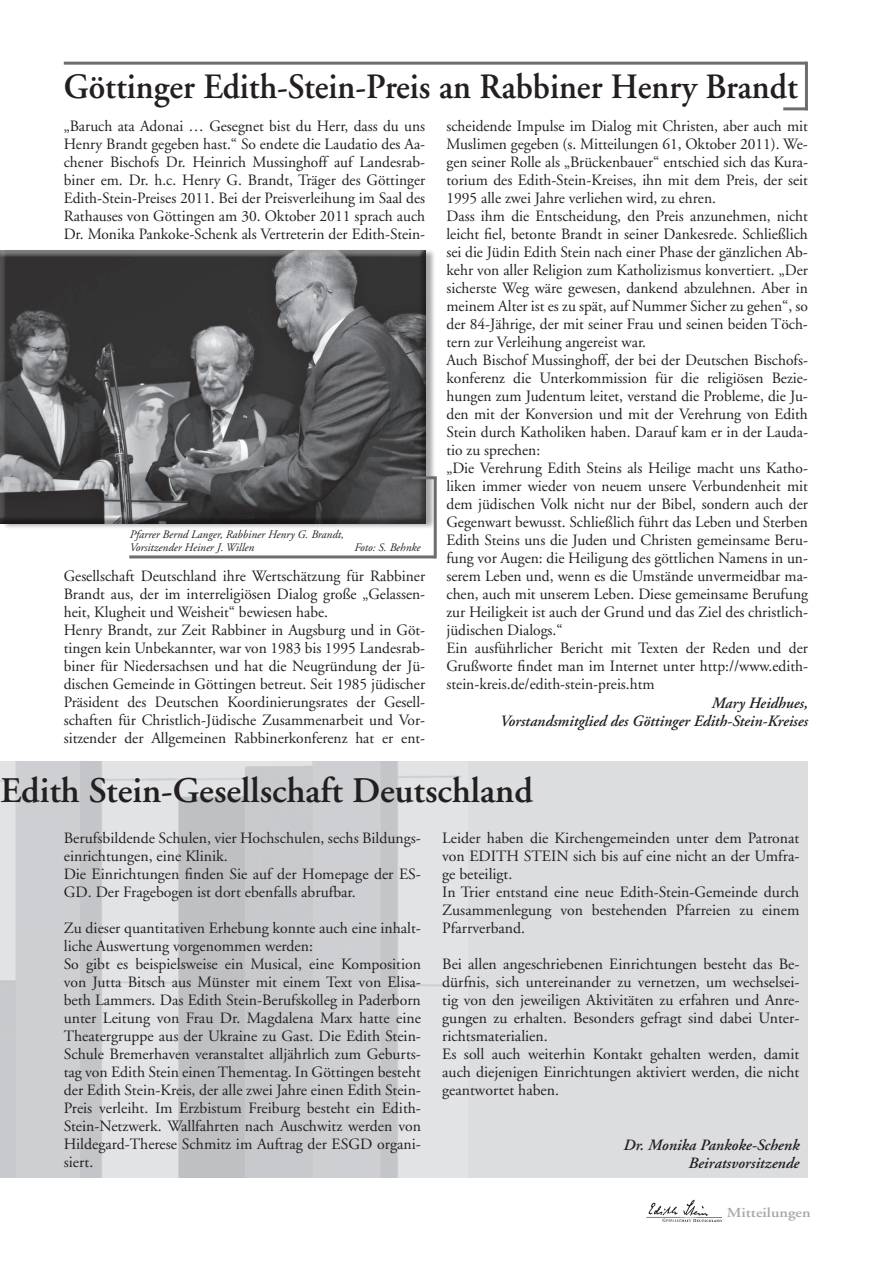
<style>
.page{position:relative;width:893px;height:1263px;background:#fff}
.page>*{position:absolute;margin:0;border:0;box-sizing:border-box;transform-origin:0 0}
.t1{font:600 36px "Adobe Garamond";color:#231f20}
.t2{font:600 35.55px "Adobe Garamond";color:#231f20;scale:.94 1}
.t3{font:15.75px/18px "Adobe Garamond";color:#231f20}
.t4{font:italic 600 15.75px/18.8px "Adobe Garamond";color:#231f20;text-align:right}
.t5{font:600 13.8px "Adobe Garamond";color:#a8a9ad;scale:1.17 1}
.t6{font:italic 11.55px/13.2px "Adobe Garamond";color:#231f20}
</style>
<div class="page">
<div style="left:0;top:761px;width:808px;height:417px;background:#dcdddf"></div>
<img style="left:646px;top:1199px;width:76px;height:23px">
<div style="left:2px;top:248px;width:434px;height:282px;background:#231f20;opacity:.4"></div>
<div style="left:0;top:251px;width:426px;height:273px;background:#231f20;opacity:.5"></div>
<hr style="left:434px;top:478px;width:3px;height:80px;background:#6c6d70">
<hr style="left:129px;top:555px;width:306px;height:3px;background:#6c6d70">
<hr style="left:412px;top:476px;width:25px;height:3px;background:#6c6d70">
<img style="left:0;top:761px;width:461px;height:417px">
<hr style="left:805px;top:62px;width:3px;height:48px;background:#6c6d70">
<hr style="left:64px;top:62px;width:743px;height:3px;background:#6c6d70">
<hr style="left:783px;top:107px;width:25px;height:3px;background:#6c6d70">
<h2 class="t2" style="left:64px;top:67px;width:782px">Göttinger Edith-Stein-Preis an Rabbiner Henry Brandt</h2>
<p class="t3" style="left:64px;top:117px;width:363px;text-align:justify">„Baruch ata Adonai … Gesegnet bist du Herr, dass du uns Henry Brandt gegeben hast.“ So endete die Laudatio des Aa&shy;chener Bischofs Dr. Heinrich Mussinghoff auf Landesrab&shy;biner em. Dr. h.c. Henry G. Brandt, Träger des Göttinger Edith-Stein-Preises 2011. Bei der Preisverleihung im Saal des Rathauses von Göttingen am 30. Oktober 2011 sprach auch Dr. Monika Pankoke-Schenk als Vertreterin der Edith-Stein-</p>
<p class="t3" style="left:446px;top:117px;width:363px">scheidende Impulse im Dialog mit Christen, aber auch mit Muslimen gegeben (s. Mitteilungen 61, Oktober 2011). We&shy;gen seiner Rolle als „Brückenbauer“ entschied sich das Kura&shy;torium des Edith-Stein-Kreises, ihn mit dem Preis, der seit 1995 alle zwei Jahre verliehen wird, zu ehren.<br>Dass ihm die Entscheidung, den Preis anzunehmen, nicht leicht fiel, betonte Brandt in seiner Dankesrede. Schließlich sei die Jüdin Edith Stein nach einer Phase der gänzlichen Ab&shy;kehr von aller Religion zum Katholizismus konvertiert. „Der sicherste Weg wäre gewesen, dankend abzulehnen. Aber in meinem Alter ist es zu spät, auf Nummer Sicher zu gehen“, so der 84-Jährige, der mit seiner Frau und seinen beiden Töch&shy;tern zur Verleihung angereist war.<br>Auch Bischof Mussinghoff, der bei der Deutschen Bischofs&shy;konferenz die Unterkommission für die religiösen Bezie&shy;hungen zum Judentum leitet, verstand die Probleme, die Ju&shy;den mit der Konversion und mit der Verehrung von Edith Stein durch Katholiken haben. Darauf kam er in der Lauda&shy;tio zu sprechen:<br>„Die Verehrung Edith Steins als Heilige macht uns Katho&shy;liken immer wieder von neuem unsere Verbundenheit mit dem jüdischen Volk nicht nur der Bibel, sondern auch der Gegenwart bewusst. Schließlich führt das Leben und Sterben Edith Steins uns die Juden und Christen gemeinsame Beru&shy;fung vor Augen: die Heiligung des göttlichen Namens in un&shy;serem Leben und, wenn es die Umstände unvermeidbar ma&shy;chen, auch mit unserem Leben. Diese gemeinsame Berufung zur Heiligkeit ist auch der Grund und das Ziel des christlich&shy;jüdischen Dialogs.“<br>Ein ausführlicher Bericht mit Texten der Reden und der Grußworte findet man im Internet unter http://www.edith&shy;stein-kreis.de/edith-stein-preis.htm</p>
<p class="t4" style="left:500px;top:693px;width:309px">Mary Heidhues,<br>Vorstandsmitglied des Göttinger Edith-Stein-Kreises</p>
<p class="t6" style="left:130px;top:528px;width:216px">Pfarrer Bernd Langer, Rabbiner Henry G. Brandt,<br>Vorsitzender Heiner J. Willen</p>
<p class="t6" style="left:354px;top:541px;width:68px">Foto: S. Behnke</p>
<p class="t3" style="left:64px;top:567px;width:363px">Gesellschaft Deutschland ihre Wertschätzung für Rabbiner Brandt aus, der im interreligiösen Dialog große „Gelassen&shy;heit, Klugheit und Weisheit“ bewiesen habe.<br>Henry Brandt, zur Zeit Rabbiner in Augsburg und in Göt&shy;tingen kein Unbekannter, war von 1983 bis 1995 Landesrab&shy;biner für Niedersachsen und hat die Neugründung der Jü&shy;dischen Gemeinde in Göttingen betreut. Seit 1985 jüdischer Präsident des Deutschen Koordinierungsrates der Gesell&shy;schaften für Christlich-Jüdische Zusammenarbeit und Vor&shy;sitzender der Allgemeinen Rabbinerkonferenz hat er ent-</p>
<h1 class="t1" style="left:1px;top:771px;width:534px">Edith Stein-Gesellschaft Deutschland</h1>
<p class="t3" style="left:64px;top:829px;width:359px">Berufsbildende Schulen, vier Hochschulen, sechs Bildungs&shy;einrichtungen, eine Klinik.<br>Die Einrichtungen finden Sie auf der Homepage der ES-GD. Der Fragebogen ist dort ebenfalls abrufbar.</p>
<p class="t3" style="left:64px;top:919px;width:359px">Zu dieser quantitativen Erhebung konnte auch eine inhalt&shy;liche Auswertung vorgenommen werden:<br>So gibt es beispielsweise ein Musical, eine Komposition von Jutta Bitsch aus Münster mit einem Text von Elisa&shy;beth Lammers. Das Edith Stein-Berufskolleg in Paderborn unter Leitung von Frau Dr. Magdalena Marx hatte eine Theatergruppe aus der Ukraine zu Gast. Die Edith Stein-Schule Bremerhaven veranstaltet alljährlich zum Geburts&shy;tag von Edith Stein einen Thementag. In Göttingen besteht der Edith Stein-Kreis, der alle zwei Jahre einen Edith Stein-Preis verleiht. Im Erzbistum Freiburg besteht ein Edith-Stein-Netzwerk. Wallfahrten nach Auschwitz werden von Hildegard-Therese Schmitz im Auftrag der ESGD organi&shy;siert.</p>
<p class="t3" style="left:442px;top:829px;width:359px">Leider haben die Kirchengemeinden unter dem Patronat von EDITH STEIN sich bis auf eine nicht an der Umfra&shy;ge beteiligt.<br>In Trier entstand eine neue Edith-Stein-Gemeinde durch Zusammenlegung von bestehenden Pfarreien zu einem Pfarrverband.</p>
<p class="t3" style="left:442px;top:955px;width:359px">Bei allen angeschriebenen Einrichtungen besteht das Be&shy;dürfnis, sich untereinander zu vernetzen, um wechselsei&shy;tig von den jeweiligen Aktivitäten zu erfahren und Anre&shy;gungen zu erhalten. Besonders gefragt sind dabei Unter&shy;richtsmaterialien.<br>Es soll auch weiterhin Kontakt gehalten werden, damit auch diejenigen Einrichtungen aktiviert werden, die nicht geantwortet haben.</p>
<p class="t4" style="left:624px;top:1136px;width:177px">Dr. Monika Pankoke-Schenk<br>Beiratsvorsitzende</p>
<p class="t5" style="left:727px;top:1205px;width:73px">Mitteilungen</p>
</div>
